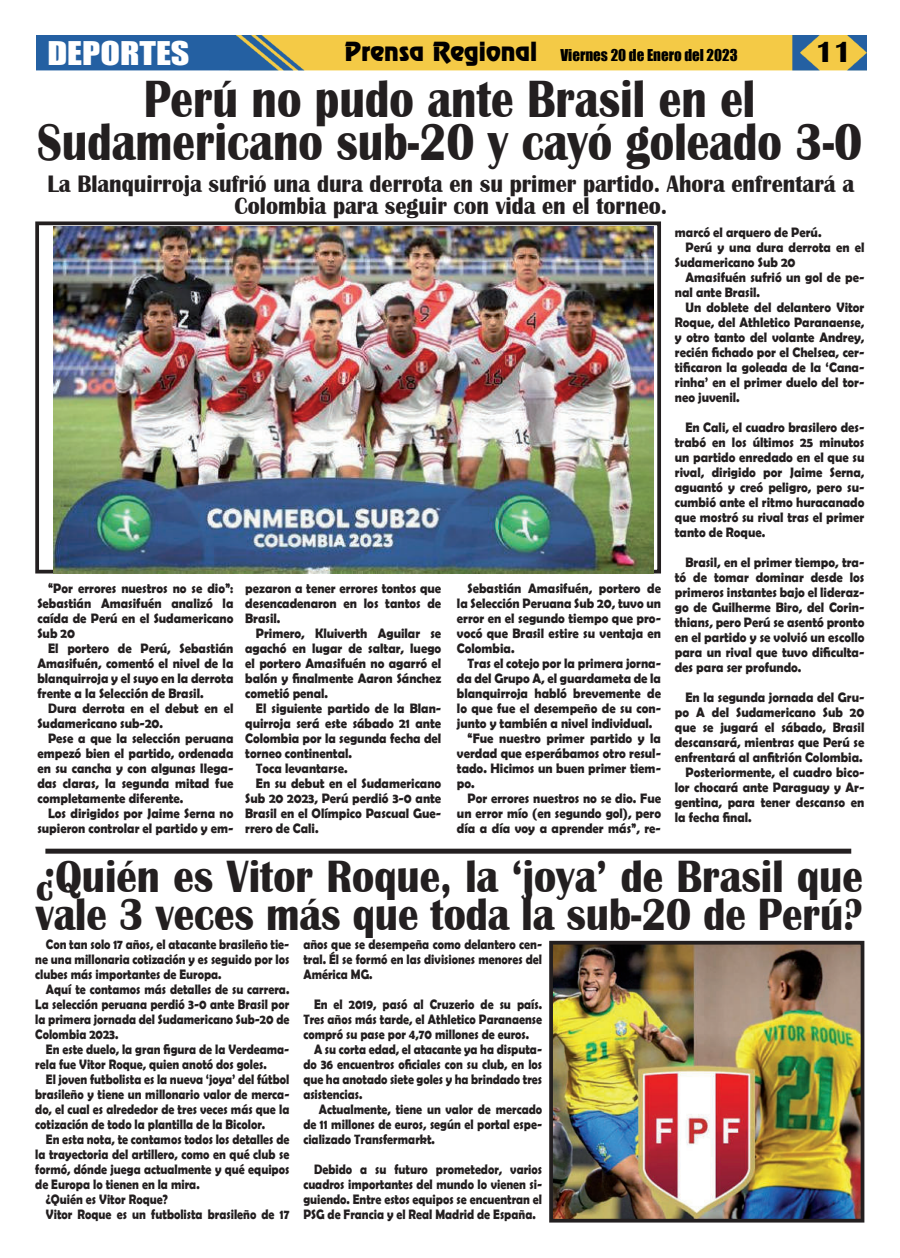
<style>
.page{position:relative;width:900px;height:1258px;background:#fff}
.page>*{position:absolute;margin:0;border:0;box-sizing:border-box;transform-origin:0 0}
.t1{font:700 53.88px/43.8px "Britannic";color:#231f20;text-align:center;scale:.84 1}
.t2{font:700 46.5px/37.5px "Britannic";color:#231f20;scale:.88 1}
.t3{font:30px "Impact";color:#fff;scale:1.2 1}
.t4{font:700 30px "Britannic";color:#020000}
.t5{font:700 24.5px/21.2px "Britannic";color:#231f20;text-align:center;scale:.91 1}
.t6{font:15px "Impact";color:#000}
.t7{font:700 13.75px/15px "Berlin Sans FB Demi";color:#231f20;text-align:justify;scale:.92 1}
.t8{font:700 13.75px/15px "Berlin Sans FB Demi";color:#231f20;text-align:justify;scale:.87 1}
.s1{font-family:"Renfrew Normal";font-size:23.75px;color:#020000}
</style>
<div class="page">
<img style="left:37px;top:35px;width:830px;height:36px">
<div style="left:35px;top:221px;width:626px;height:352px;border:4px solid #231f20"></div>
<div style="left:45px;top:849px;width:806px;height:5px;background:#231f20"></div>
<img style="left:554px;top:946px;width:305px;height:271px">
<div style="left:549px;top:941px;width:315px;height:281px;border:4px solid #231f20"></div>
<img style="left:53px;top:226px;width:601px;height:347px">
<h3 class="t3" style="left:47px;top:37px;width:120px">DEPORTES</h3>
<p class="t6" style="left:344px;top:47px;width:395px"><span class="s1">Prensa Regional</span> Viernes 20 de Enero del 2023</p>
<h3 class="t4" style="left:815px;top:42px;width:38px">11</h3>
<h1 class="t1" style="left:37px;top:81px;width:983px">Perú no pudo ante Brasil en el<br>Sudamericano sub-20 y cayó goleado 3-0</h1>
<h3 class="t5" style="left:48px;top:175px;width:888px">La Blanquirroja sufrió una dura derrota en su primer partido. Ahora enfrentará a<br>Colombia para seguir con vida en el torneo.</h3>
<p class="t7" style="left:675px;top:225px;width:161px">marcó el arquero de Perú.</p>
<p class="t7" style="left:685px;top:240px;width:196px">Perú y una dura derrota en el</p>
<p class="t7" style="left:675px;top:255px;width:133px">Sudamericano Sub 20</p>
<p class="t7" style="left:685px;top:269px;width:196px">Amasifuén sufrió un gol de pe-</p>
<p class="t7" style="left:675px;top:285px;width:94px">nal ante Brasil.</p>
<p class="t7" style="left:685px;top:300px;width:196px">Un doblete del delantero Vitor</p>
<p class="t7" style="left:675px;top:315px;width:208px">Roque, del Athletico Paranaense,</p>
<p class="t7" style="left:675px;top:330px;width:208px">y otro tanto del volante Andrey,</p>
<p class="t7" style="left:675px;top:344px;width:208px">recién fichado por el Chelsea, cer-</p>
<p class="t7" style="left:675px;top:359px;width:208px">tificaron la goleada de la ‘Cana-</p>
<p class="t7" style="left:675px;top:375px;width:208px">rinha’ en el primer duelo del tor-</p>
<p class="t7" style="left:675px;top:390px;width:72px">neo juvenil.</p>
<p class="t7" style="left:675px;top:420px;width:208px;text-indent:11px">En Cali, el cuadro brasilero des&shy;trabó en los últimos 25 minutos un partido enredado en el que su rival, dirigido por Jaime Serna, aguantó y creó peligro, pero su&shy;cumbió ante el ritmo huracanado que mostró su rival tras el primer tanto de Roque.</p>
<p class="t7" style="left:675px;top:555px;width:208px;text-indent:11px">Brasil, en el primer tiempo, tra&shy;tó de tomar dominar desde los primeros instantes bajo el lideraz&shy;go de Guilherme Biro, del Corin&shy;thians, pero Perú se asentó pronto en el partido y se volvió un escollo para un rival que tuvo dificulta&shy;des para ser profundo.</p>
<p class="t7" style="left:685px;top:689px;width:196px">En la segunda jornada del Gru-</p>
<p class="t7" style="left:675px;top:705px;width:208px">po A del Sudamericano Sub 20</p>
<p class="t7" style="left:675px;top:719px;width:208px">que se jugará el sábado, Brasil</p>
<p class="t7" style="left:675px;top:735px;width:208px">descansará, mientras que Perú se</p>
<p class="t7" style="left:675px;top:750px;width:206px">enfrentará al anfitrión Colombia.</p>
<p class="t7" style="left:685px;top:765px;width:196px">Posteriormente, el cuadro bico-</p>
<p class="t7" style="left:675px;top:780px;width:208px">lor chocará ante Paraguay y Ar-</p>
<p class="t7" style="left:675px;top:795px;width:208px">gentina, para tener descanso en</p>
<p class="t7" style="left:675px;top:810px;width:85px">la fecha final.</p>
<h2 class="t2" style="left:36px;top:861px;width:941px">¿Quién es Vitor Roque, la ‘joya’ de Brasil que vale 3 veces más que toda la sub-20 de Perú?</h2>
<p class="t8" style="left:35px;top:937px;width:294px;text-indent:11px">Con tan solo 17 años, el atacante brasileño tie&shy;ne una millonaria cotización y es seguido por los clubes más importantes de Europa.</p>
<p class="t8" style="left:35px;top:982px;width:294px;text-indent:11px">Aquí te contamos más detalles de su carrera.<br>La selección peruana perdió 3-0 ante Brasil por la primera jornada del Sudamericano Sub-20 de Colombia 2023.</p>
<p class="t8" style="left:35px;top:1042px;width:294px;text-indent:11px">En este duelo, la gran figura de la Verdeama&shy;rela fue Vitor Roque, quien anotó dos goles.</p>
<p class="t8" style="left:35px;top:1072px;width:294px;text-indent:11px">El joven futbolista es la nueva ‘joya’ del fútbol brasileño y tiene un millonario valor de merca&shy;do, el cual es alrededor de tres veces más que la cotización de todo la plantilla de la Bicolor.</p>
<p class="t8" style="left:46px;top:1132px;width:281px">En esta nota, te contamos todos los detalles de</p>
<p class="t8" style="left:35px;top:1147px;width:294px">la trayectoria del artillero, como en qué club se</p>
<p class="t8" style="left:35px;top:1162px;width:294px">formó, dónde juega actualmente y qué equipos</p>
<p class="t8" style="left:35px;top:1177px;width:190px">de Europa lo tienen en la mira.</p>
<p class="t8" style="left:46px;top:1192px;width:142px">¿Quién es Vitor Roque?</p>
<p class="t8" style="left:46px;top:1207px;width:281px">Vitor Roque es un futbolista brasileño de 17</p>
<p class="t7" style="left:37px;top:582px;width:215px;text-indent:11px">“Por errores nuestros no se dio”:<br>Sebastián Amasifuén analizó la caída de Perú en el Sudamericano Sub 20</p>
<p class="t7" style="left:37px;top:642px;width:215px;text-indent:11px">El portero de Perú, Sebastián Amasifuén, comentó el nivel de la blanquirroja y el suyo en la derrota frente a la Selección de Brasil.</p>
<p class="t7" style="left:37px;top:702px;width:215px;text-indent:11px">Dura derrota en el debut en el<br>Sudamericano sub-20.</p>
<p class="t7" style="left:37px;top:732px;width:215px;text-indent:11px">Pese a que la selección peruana empezó bien el partido, ordenada en su cancha y con algunas llega&shy;das claras, la segunda mitad fue completamente diferente.</p>
<p class="t7" style="left:37px;top:806px;width:215px;text-align:right">Los dirigidos por Jaime Serna no supieron controlar el partido y em-</p>
<p class="t7" style="left:457px;top:582px;width:223px;text-indent:11px">Sebastián Amasifuén, portero de la Selección Peruana Sub 20, tuvo un error en el segundo tiempo que pro&shy;vocó que Brasil estire su ventaja en Colombia.</p>
<p class="t7" style="left:468px;top:657px;width:212px">Tras el cotejo por la primera jorna-</p>
<p class="t7" style="left:457px;top:671px;width:223px">da del Grupo A, el guardameta de la</p>
<p class="t7" style="left:457px;top:687px;width:223px">blanquirroja habló brevemente de</p>
<p class="t7" style="left:457px;top:702px;width:223px">lo que fue el desempeño de su con-</p>
<p class="t7" style="left:457px;top:717px;width:214px">junto y también a nivel individual.</p>
<p class="t7" style="left:468px;top:732px;width:212px">“Fue nuestro primer partido y la</p>
<p class="t7" style="left:457px;top:747px;width:223px">verdad que esperábamos otro resul-</p>
<p class="t7" style="left:457px;top:761px;width:223px">tado. Hicimos un buen primer tiem-</p>
<p class="t7" style="left:457px;top:777px;width:21px">po.</p>
<p class="t7" style="left:468px;top:792px;width:212px">Por errores nuestros no se dio. Fue</p>
<p class="t7" style="left:457px;top:806px;width:223px">un error mío (en segundo gol), pero</p>
<p class="t7" style="left:457px;top:822px;width:223px">día a día voy a aprender más”, re-</p>
<p class="t7" style="left:245px;top:582px;width:215px">pezaron a tener errores tontos que desencadenaron en los tantos de Brasil.</p>
<p class="t7" style="left:245px;top:626px;width:215px;text-indent:11px">Primero, Kluiverth Aguilar se agachó en lugar de saltar, luego el portero Amasifuén no agarró el balón y finalmente Aaron Sánchez cometió penal.</p>
<p class="t7" style="left:256px;top:701px;width:203px">El siguiente partido de la Blan-</p>
<p class="t7" style="left:245px;top:716px;width:215px">quirroja será este sábado 21 ante</p>
<p class="t7" style="left:245px;top:731px;width:215px">Colombia por la segunda fecha del</p>
<p class="t7" style="left:245px;top:747px;width:118px">torneo continental.</p>
<p class="t7" style="left:256px;top:762px;width:101px">Toca levantarse.</p>
<p class="t7" style="left:256px;top:777px;width:203px">En su debut en el Sudamericano</p>
<p class="t7" style="left:245px;top:792px;width:215px">Sub 20 2023, Perú perdió 3-0 ante</p>
<p class="t7" style="left:245px;top:807px;width:215px">Brasil en el Olímpico Pascual Gue-</p>
<p class="t7" style="left:245px;top:822px;width:81px">rrero de Cali.</p>
<p class="t8" style="left:303px;top:937px;width:276px">años que se desempeña como delantero cen&shy;tral. Él se formó en las divisiones menores del América MG.</p>
<p class="t8" style="left:314px;top:997px;width:264px">En el 2019, pasó al Cruzerio de su país.</p>
<p class="t8" style="left:303px;top:1012px;width:276px">Tres años más tarde, el Athletico Paranaense</p>
<p class="t8" style="left:303px;top:1027px;width:261px">compró su pase por 4,70 millones de euros.</p>
<p class="t8" style="left:314px;top:1042px;width:264px">A su corta edad, el atacante ya ha disputa-</p>
<p class="t8" style="left:303px;top:1057px;width:276px">do 36 encuentros oficiales con su club, en los</p>
<p class="t8" style="left:303px;top:1072px;width:276px">que ha anotado siete goles y ha brindado tres</p>
<p class="t8" style="left:303px;top:1087px;width:69px">asistencias.</p>
<p class="t8" style="left:319px;top:1102px;width:258px">Actualmente, tiene un valor de mercado</p>
<p class="t8" style="left:303px;top:1117px;width:276px">de 11 millones de euros, según el portal espe-</p>
<p class="t8" style="left:303px;top:1132px;width:153px">cializado Transfermarkt.</p>
<p class="t8" style="left:303px;top:1162px;width:276px;text-indent:11px">Debido a su futuro prometedor, varios cuadros importantes del mundo lo vienen si&shy;guiendo. Entre estos equipos se encuentran el PSG de Francia y el Real Madrid de España.</p>
</div>
